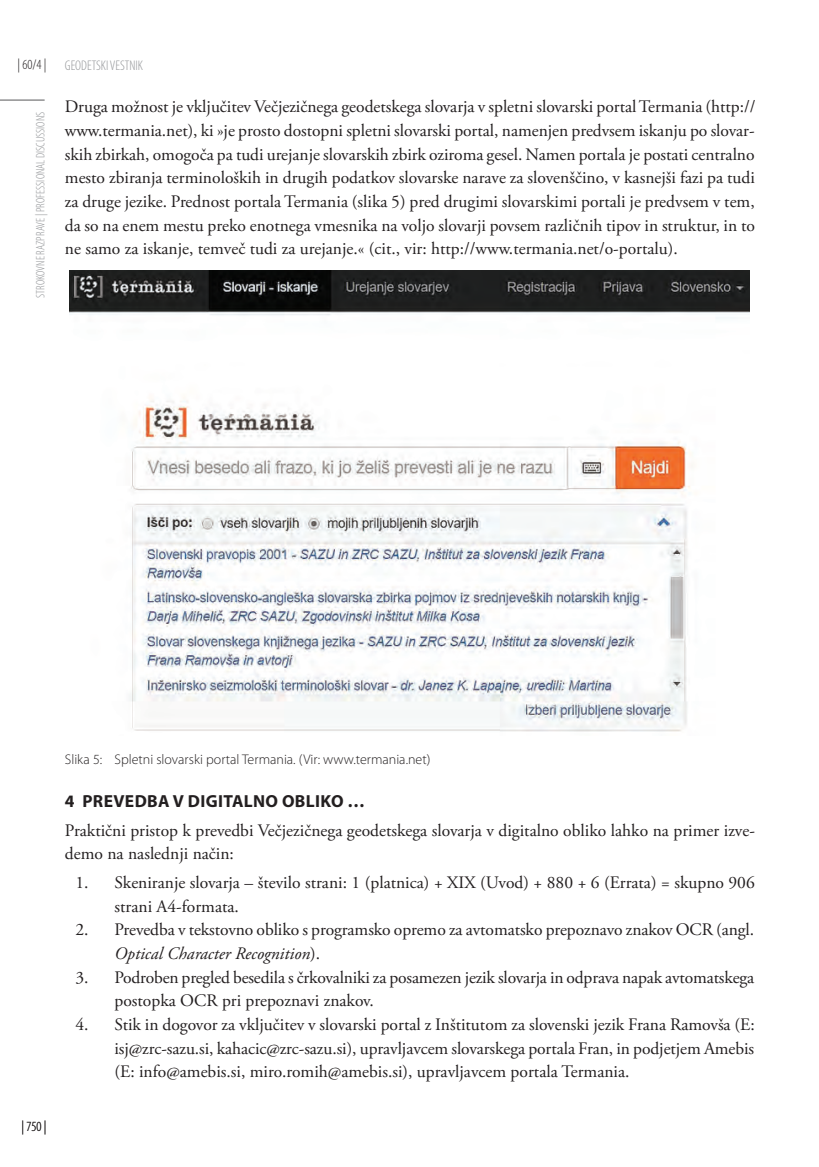
<style>
.page{position:relative;width:819px;height:1167px;background:#fff}
.page>*{position:absolute;margin:0;border:0;box-sizing:border-box;transform-origin:0 0}
.t1{font:17.5px/23.6px "Adobe Garamond Pro";color:#231f20}
.t2{font:700 17.5px "Myriad Pro";letter-spacing:.02em;color:#231f20}
.t3{font:300 14px "Myriad Pro";color:#231f20}
.t4{font:300 condensed 14px "Myriad Pro";color:#939598}
.t5{font:300 condensed 14px "Myriad Pro";color:#231f20}
.t6{font:300 condensed 12.25px "Myriad Pro";color:#939598}
.s1{font-style:italic}
</style>
<div class="page">
<hr style="left:0;top:100px;width:45px;height:1px;background:#57585a">
<img style="left:70px;top:270px;width:679px;height:462px">
<p class="t5" style="left:18px;top:56px;width:30px">| 60/4 |</p>
<p class="t4" style="left:65px;top:57px;width:80px">GEODETSKI VESTNIK</p>
<p class="t6" style="left:33px;top:298px;width:187px;rotate:-90deg">STROKOVNE RAZPRAVE | PROFESSIONAL DISCUSSIONS</p>
<p class="t1" style="left:65px;top:96px;width:692px;text-align:justify">Druga možnost je vključitev Večjezičnega geodetskega slovarja v spletni slovarski portal Termania (http:// www.termania.net), ki »je prosto dostopni spletni slovarski portal, namenjen predvsem iskanju po slovar&shy;skih zbirkah, omogoča pa tudi urejanje slovarskih zbirk oziroma gesel. Namen portala je postati centralno mesto zbiranja terminoloških in drugih podatkov slovarske narave za slovenščino, v kasnejši fazi pa tudi za druge jezike. Prednost portala Termania (slika 5) pred drugimi slovarskimi portali je predvsem v tem, da so na enem mestu preko enotnega vmesnika na voljo slovarji povsem različnih tipov in struktur, in to ne samo za iskanje, temveč tudi za urejanje.« (cit., vir: http://www.termania.net/o-portalu).</p>
<p class="t5" style="left:22px;top:1118px;width:26px">| 750 |</p>
<p class="t3" style="left:65px;top:750px;width:367px">Slika 5: Spletni slovarski portal Termania. (Vir: www.termania.net)</p>
<p class="t2" style="left:65px;top:790px;width:301px">4 PREVEDBA V DIGITALNO OBLIKO …</p>
<p class="t1" style="left:65px;top:819px;width:691px">Praktični pristop k prevedbi Večjezičnega geodetskega slovarja v digitalno obliko lahko na primer izve&shy;demo na naslednji način:</p>
<p class="t1" style="left:114px;top:871px;width:641px;text-indent:-39px">1. Skeniranje slovarja – število strani: 1 (platnica) + XIX (Uvod) + 880 + 6 (Errata) = skupno 906 strani A4-formata.</p>
<p class="t1" style="left:114px;top:918px;width:641px;text-indent:-39px">2. Prevedba v tekstovno obliko s programsko opremo za avtomatsko prepoznavo znakov OCR (angl.<br><span class="s1">Optical Character Recognition</span>).</p>
<p class="t1" style="left:114px;top:966px;width:641px;text-indent:-39px">3. Podroben pregled besedila s črkovalniki za posamezen jezik slovarja in odprava napak avtomatskega postopka OCR pri prepoznavi znakov.</p>
<p class="t1" style="left:114px;top:1013px;width:641px;text-align:justify;text-indent:-39px">4. Stik in dogovor za vključitev v slovarski portal z Inštitutom za slovenski jezik Frana Ramovša (E: isj@zrc-sazu.si, kahacic@zrc-sazu.si), upravljavcem slovarskega portala Fran, in podjetjem Amebis (E: info@amebis.si, miro.romih@amebis.si), upravljavcem portala Termania.</p>
</div>
